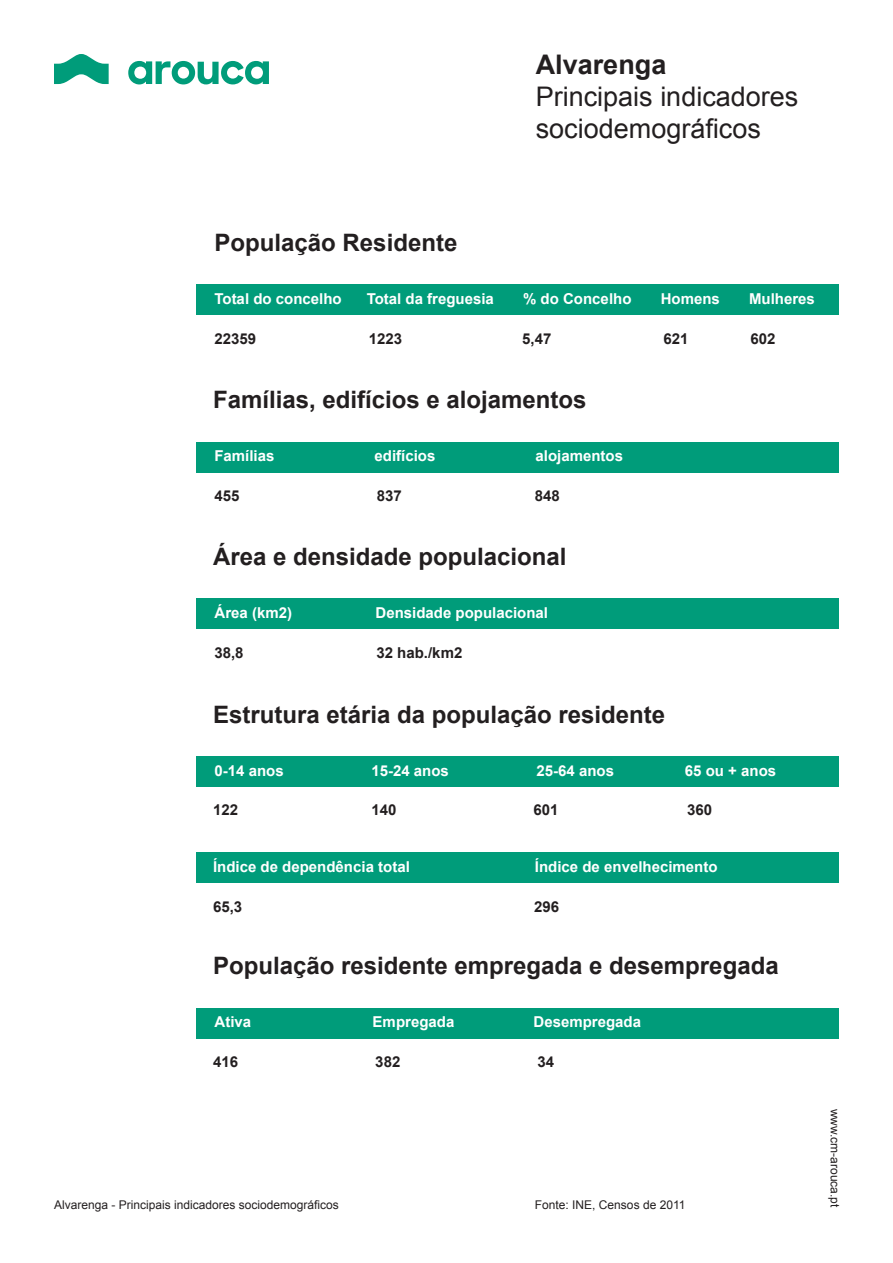
<style>
.page{position:relative;width:893px;height:1263px;background:#fff}
.page>*{position:absolute;margin:0;border:0;box-sizing:border-box;transform-origin:0 0}
.t1{font:27px/32.4px "Arial";color:#231f20}
.t2{font:700 27px "Arial";color:#231f20}
.t3{font:700 24px "Arial";color:#231f20}
.t4{font:700 15px "Arial";color:#fff}
.t5{font:700 15px "Arial";color:#231f20}
.t6{font:12px "Arial";color:#231f20}
</style>
<div class="page">
<div style="left:197px;top:285px;width:642px;height:30px;background:#009c7a"></div>
<div style="left:197px;top:442px;width:642px;height:30px;background:#009c7a"></div>
<div style="left:197px;top:598px;width:642px;height:30px;background:#009c7a"></div>
<div style="left:197px;top:756px;width:642px;height:30px;background:#009c7a"></div>
<div style="left:197px;top:1008px;width:642px;height:30px;background:#009c7a"></div>
<div style="left:197px;top:853px;width:642px;height:30px;background:#009c7a"></div>
<svg style="left:54px;top:54px;width:55px;height:30px"></svg>
<svg style="left:128px;top:61px;width:141px;height:23px"></svg>
<h1 class="t2" style="left:536px;top:49px;width:132px">Alvarenga</h1>
<h1 class="t1" style="left:536px;top:81px;width:264px">Principais indicadores sociodemográficos</h1>
<h2 class="t3" style="left:215px;top:229px;width:244px">População Residente</h2>
<p class="t4" style="left:214px;top:290px;width:129px">Total do concelho</p>
<p class="t4" style="left:367px;top:290px;width:129px">Total da freguesia</p>
<p class="t4" style="left:523px;top:290px;width:110px">% do Concelho</p>
<p class="t4" style="left:661px;top:290px;width:61px">Homens</p>
<p class="t4" style="left:749px;top:290px;width:67px">Mulheres</p>
<p class="t5" style="left:214px;top:330px;width:43px">22359</p>
<p class="t5" style="left:369px;top:330px;width:35px">1223</p>
<p class="t5" style="left:522px;top:330px;width:31px">5,47</p>
<p class="t5" style="left:663px;top:330px;width:27px">621</p>
<p class="t5" style="left:750px;top:330px;width:27px">602</p>
<h2 class="t3" style="left:213px;top:387px;width:375px">Famílias, edifícios e alojamentos</h2>
<p class="t4" style="left:214px;top:448px;width:62px">Famílias</p>
<p class="t4" style="left:375px;top:448px;width:62px">edifícios</p>
<p class="t4" style="left:535px;top:448px;width:89px">alojamentos</p>
<p class="t5" style="left:214px;top:487px;width:27px">455</p>
<p class="t5" style="left:377px;top:487px;width:27px">837</p>
<p class="t5" style="left:535px;top:487px;width:27px">848</p>
<h2 class="t3" style="left:213px;top:543px;width:355px">Área e densidade populacional</h2>
<p class="t4" style="left:215px;top:604px;width:79px">Área (km2)</p>
<p class="t4" style="left:376px;top:604px;width:174px">Densidade populacional</p>
<p class="t5" style="left:214px;top:644px;width:31px">38,8</p>
<p class="t5" style="left:376px;top:644px;width:87px">32 hab./km2</p>
<h2 class="t3" style="left:213px;top:701px;width:454px">Estrutura etária da população residente</h2>
<p class="t4" style="left:215px;top:762px;width:71px">0-14 anos</p>
<p class="t4" style="left:371px;top:762px;width:79px">15-24 anos</p>
<p class="t4" style="left:536px;top:762px;width:79px">25-64 anos</p>
<p class="t4" style="left:685px;top:762px;width:93px">65 ou + anos</p>
<p class="t5" style="left:213px;top:802px;width:27px">122</p>
<p class="t5" style="left:371px;top:802px;width:27px">140</p>
<p class="t5" style="left:533px;top:802px;width:27px">601</p>
<p class="t5" style="left:687px;top:802px;width:27px">360</p>
<p class="t4" style="left:213px;top:859px;width:198px">Índice de dependência total</p>
<p class="t4" style="left:535px;top:859px;width:184px">Índice de envelhecimento</p>
<p class="t5" style="left:213px;top:898px;width:31px">65,3</p>
<p class="t5" style="left:534px;top:898px;width:27px">296</p>
<h2 class="t3" style="left:213px;top:953px;width:567px">População residente empregada e desempregada</h2>
<p class="t4" style="left:215px;top:1014px;width:38px">Ativa</p>
<p class="t4" style="left:373px;top:1014px;width:83px">Empregada</p>
<p class="t4" style="left:534px;top:1014px;width:109px">Desempregada</p>
<p class="t5" style="left:213px;top:1053px;width:27px">416</p>
<p class="t5" style="left:375px;top:1053px;width:27px">382</p>
<p class="t5" style="left:538px;top:1053px;width:18px">34</p>
<p class="t6" style="left:54px;top:1198px;width:286px">Alvarenga - Principais indicadores sociodemográficos</p>
<p class="t6" style="left:535px;top:1198px;width:152px">Fonte: INE, Censos de 2011</p>
<p class="t6" style="left:842px;top:1108px;width:100px;rotate:90deg">www.cm-arouca.pt</p>
</div>
